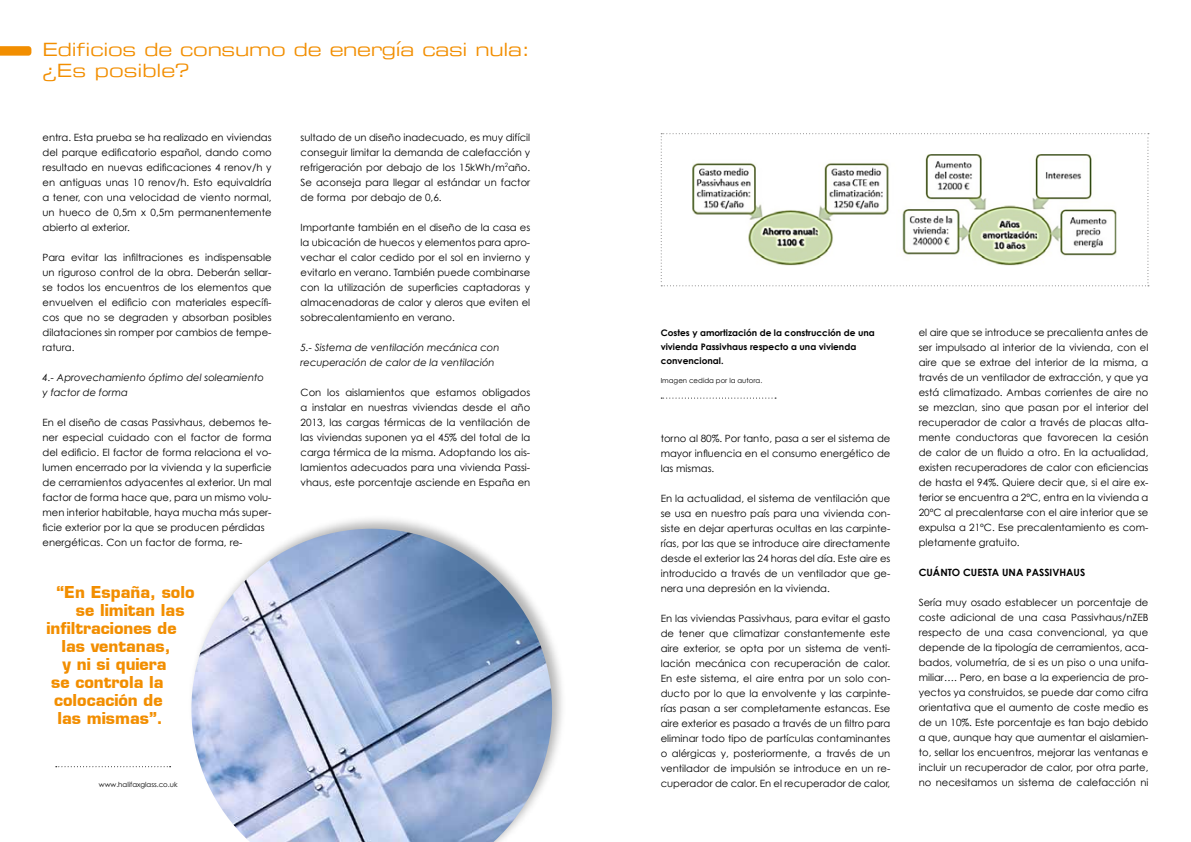
<style>
.page{position:relative;width:1191px;height:842px;background:#fff}
.page>*{position:absolute;margin:0;border:0;box-sizing:border-box;transform-origin:0 0}
.t1{font:18px/21px "Eurostile Extended Two";letter-spacing:-.015em;color:#f28e00}
.t2{font:700 16px "Eurostile";color:#f28e00}
.t3{font:10px/15px "Century Gothic";color:#000;text-align:justify}
.t4{font:italic 10px/15px "Century Gothic";color:#000}
.t5{font:700 10px "Century Gothic";color:#000}
.t6{font:700 9px/14px "Century Gothic";color:#000}
.t7{font:7px "Century Gothic";color:#000}
</style>
<div class="page">
<svg style="left:0;top:46px;width:31px;height:10px"></svg>
<svg style="left:660px;top:133px;width:489px;height:153px"></svg>
<svg style="left:661px;top:398px;width:115px;height:1px"></svg>
<div style="left:187px;top:513px;width:380px;height:329px;background:#000;opacity:.3"></div>
<img style="left:191px;top:529px;width:361px;height:313px">
<svg style="left:56px;top:766px;width:115px;height:1px"></svg>
<h1 class="t1" style="left:43px;top:39px;width:489px">Edificios de consumo de energía casi nula: ¿Es posible?</h1>
<p class="t3" style="left:43px;top:129px;width:231px">entra. Esta prueba se ha realizado en viviendas del parque edificatorio español, dando como resultado en nuevas edificaciones 4 renov/h y en antiguas unas 10 renov/h. Esto equivaldría a tener, con una velocidad de viento normal, un hueco de 0,5m x 0,5m permanentemente abierto al exterior.</p>
<p class="t3" style="left:43px;top:249px;width:231px">Para evitar las infiltraciones es indispensable un riguroso control de la obra. Deberán sellar&shy;se todos los encuentros de los elementos que envuelven el edificio con materiales específi&shy;cos que no se degraden y absorban posibles dilataciones sin romper por cambios de tempe&shy;ratura.</p>
<p class="t4" style="left:43px;top:369px;width:223px">4.- Aprovechamiento óptimo del soleamiento y factor de forma</p>
<p class="t3" style="left:43px;top:414px;width:231px;text-align:left">En el diseño de casas Passivhaus, debemos te&shy;ner especial cuidado con el factor de forma del edificio. El factor de forma relaciona el vo&shy;lumen encerrado por la vivienda y la superficie de cerramientos adyacentes al exterior. Un mal factor de forma hace que, para un mismo volu&shy;men interior habitable, haya mucha más super&shy;ficie exterior por la que se producen pérdidas energéticas. Con un factor de forma, re-</p>
<h2 class="t2" style="left:56px;top:581px;width:140px">“En España, solo</h2>
<h2 class="t2" style="left:76px;top:599px;width:110px">se limitan las</h2>
<h2 class="t2" style="left:46px;top:617px;width:132px">infiltraciones de</h2>
<h2 class="t2" style="left:61px;top:635px;width:111px">las ventanas,</h2>
<h2 class="t2" style="left:63px;top:653px;width:105px">y ni si quiera</h2>
<h2 class="t2" style="left:51px;top:671px;width:114px">se controla la</h2>
<h2 class="t2" style="left:54px;top:689px;width:110px">colocación de</h2>
<h2 class="t2" style="left:57px;top:707px;width:107px">las mismas”.</h2>
<p class="t7" style="left:99px;top:780px;width:80px">www.halifaxglass.co.uk</p>
<p class="t3" style="left:300px;top:129px;width:231px">sultado de un diseño inadecuado, es muy difícil conseguir limitar la demanda de calefacción y refrigeración por debajo de los 15kWh/m<sup>2</sup>año.<br>Se aconseja para llegar al estándar un factor de forma por debajo de 0,6.</p>
<p class="t3" style="left:300px;top:219px;width:231px">Importante también en el diseño de la casa es la ubicación de huecos y elementos para apro&shy;vechar el calor cedido por el sol en invierno y evitarlo en verano. También puede combinarse con la utilización de superficies captadoras y almacenadoras de calor y aleros que eviten el sobrecalentamiento en verano.</p>
<p class="t4" style="left:300px;top:339px;width:200px">5.- Sistema de ventilación mecánica con recuperación de calor de la ventilación</p>
<p class="t3" style="left:300px;top:384px;width:231px">Con los aislamientos que estamos obligados a instalar en nuestras viviendas desde el año 2013, las cargas térmicas de la ventilación de las viviendas suponen ya el 45% del total de la carga térmica de la misma. Adoptando los ais&shy;lamientos adecuados para una vivienda Passi&shy;vhaus, este porcentaje asciende en España en</p>
<p class="t6" style="left:660px;top:325px;width:216px">Costes y amortización de la construcción de una vivienda Passivhaus respecto a una vivienda convencional.</p>
<p class="t7" style="left:660px;top:376px;width:103px">Imagen cedida por la autora.</p>
<p class="t3" style="left:660px;top:430px;width:231px">torno al 80%. Por tanto, pasa a ser el sistema de mayor influencia en el consumo energético de las mismas.</p>
<p class="t3" style="left:660px;top:490px;width:231px">En la actualidad, el sistema de ventilación que se usa en nuestro país para una vivienda con&shy;siste en dejar aperturas ocultas en las carpinte&shy;rías, por las que se introduce aire directamente desde el exterior las 24 horas del día. Este aire es introducido a través de un ventilador que ge&shy;nera una depresión en la vivienda.</p>
<p class="t3" style="left:660px;top:610px;width:231px">En las viviendas Passivhaus, para evitar el gasto de tener que climatizar constantemente este aire exterior, se opta por un sistema de venti&shy;lación mecánica con recuperación de calor.<br>En este sistema, el aire entra por un solo con&shy;ducto por lo que la envolvente y las carpinte&shy;rías pasan a ser completamente estancas. Ese aire exterior es pasado a través de un filtro para eliminar todo tipo de partículas contaminantes o alérgicas y, posteriormente, a través de un ventilador de impulsión se introduce en un re&shy;cuperador de calor. En el recuperador de calor,</p>
<p class="t3" style="left:918px;top:325px;width:231px">el aire que se introduce se precalienta antes de ser impulsado al interior de la vivienda, con el aire que se extrae del interior de la misma, a través de un ventilador de extracción, y que ya está climatizado. Ambas corrientes de aire no se mezclan, sino que pasan por el interior del recuperador de calor a través de placas alta&shy;mente conductoras que favorecen la cesión de calor de un fluido a otro. En la actualidad, existen recuperadores de calor con eficiencias de hasta el 94%. Quiere decir que, si el aire ex&shy;terior se encuentra a 2ºC, entra en la vivienda a 20ºC al precalentarse con el aire interior que se expulsa a 21ºC. Ese precalentamiento es com&shy;pletamente gratuito.</p>
<p class="t5" style="left:918px;top:566px;width:168px">CUÁNTO CUESTA UNA PASSIVHAUS</p>
<p class="t3" style="left:918px;top:595px;width:231px">Sería muy osado establecer un porcentaje de coste adicional de una casa Passivhaus/nZEB respecto de una casa convencional, ya que depende de la tipología de cerramientos, aca&shy;bados, volumetría, de si es un piso o una unifa&shy;miliar…. Pero, en base a la experiencia de pro&shy;yectos ya construidos, se puede dar como cifra orientativa que el aumento de coste medio es de un 10%. Este porcentaje es tan bajo debido a que, aunque hay que aumentar el aislamien&shy;to, sellar los encuentros, mejorar las ventanas e incluir un recuperador de calor, por otra parte, no necesitamos un sistema de calefacción ni</p>
</div>
